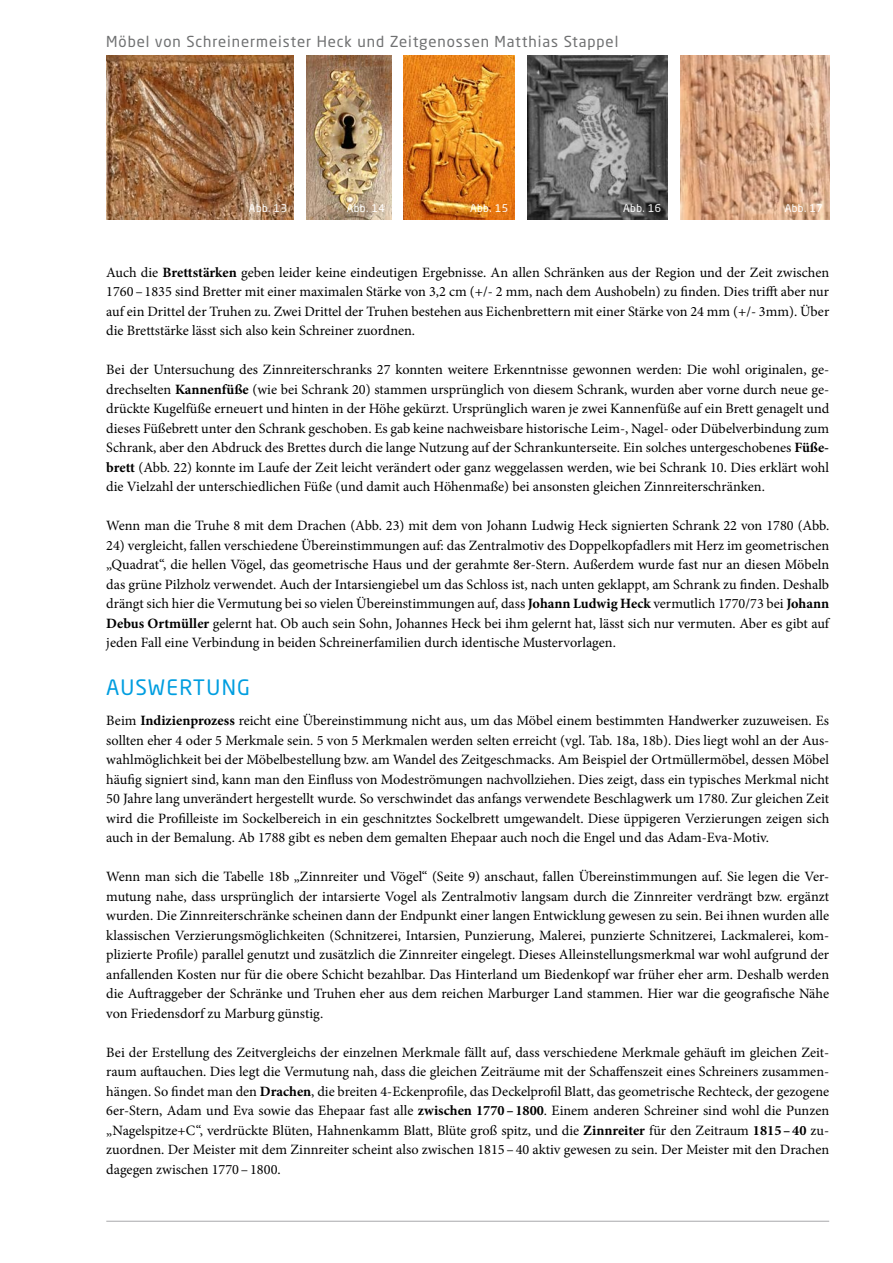
<style>
.page{position:relative;width:893px;height:1263px;background:#fff}
.page>*{position:absolute;margin:0;border:0;box-sizing:border-box;transform-origin:0 0}
.t1{font:21px "Neo Sans Pro Cyr";letter-spacing:.06em;color:#009ee0}
.t2{font:15px "Neo Sans Pro Cyr";letter-spacing:.06em;color:#707172}
.t3{font:14.25px/19.5px "Minion Pro";color:#000;text-align:justify}
.t4{font:10.5px "Neo Sans Pro Cyr";letter-spacing:.04em;color:#fff}
.s1{font-weight:700}
</style>
<div class="page">
<hr style="left:106px;top:1221px;width:723px;height:1px;background:#a7a8aa">
<img style="left:106px;top:55px;width:187px;height:164px">
<img style="left:306px;top:55px;width:85px;height:164px">
<img style="left:404px;top:55px;width:110px;height:164px">
<img style="left:527px;top:55px;width:141px;height:164px">
<img style="left:680px;top:55px;width:149px;height:164px">
<p class="t2" style="left:106px;top:32px;width:514px">Möbel von Schreinermeister Heck und Zeitgenossen Matthias Stappel</p>
<p class="t4" style="left:249px;top:202px;width:40px">Abb. 13</p>
<p class="t4" style="left:347px;top:202px;width:40px">Abb. 14</p>
<p class="t4" style="left:470px;top:202px;width:40px">Abb. 15</p>
<p class="t4" style="left:623px;top:202px;width:40px">Abb. 16</p>
<p class="t4" style="left:785px;top:202px;width:40px">Abb. 17</p>
<p class="t3" style="left:106px;top:262px;width:724px">Auch die <span class="s1">Brettstärken</span> geben leider keine eindeutigen Ergebnisse. An allen Schränken aus der Region und der Zeit zwischen 1760–1835 sind Bretter mit einer maximalen Stärke von 3,2 cm (+/- 2 mm, nach dem Aushobeln) zu finden. Dies trifft aber nur auf ein Drittel der Truhen zu. Zwei Drittel der Truhen bestehen aus Eichenbrettern mit einer Stärke von 24 mm (+/- 3mm). Über die Brettstärke lässt sich also kein Schreiner zuordnen.</p>
<p class="t3" style="left:106px;top:360px;width:724px">Bei der Untersuchung des Zinnreiterschranks 27 konnten weitere Erkenntnisse gewonnen werden: Die wohl originalen, ge&shy;drechselten <span class="s1">Kannenfüße</span> (wie bei Schrank 20) stammen ursprünglich von diesem Schrank, wurden aber vorne durch neue ge&shy;drückte Kugelfüße erneuert und hinten in der Höhe gekürzt. Ursprünglich waren je zwei Kannenfüße auf ein Brett genagelt und dieses Füßebrett unter den Schrank geschoben. Es gab keine nachweisbare historische Leim-, Nagel- oder Dübelverbindung zum Schrank, aber den Abdruck des Brettes durch die lange Nutzung auf der Schrankunterseite. Ein solches untergeschobenes <span class="s1">Füße&shy;brett</span> (Abb. 22) konnte im Laufe der Zeit leicht verändert oder ganz weggelassen werden, wie bei Schrank 10. Dies erklärt wohl die Vielzahl der unterschiedlichen Füße (und damit auch Höhenmaße) bei ansonsten gleichen Zinnreiterschränken.</p>
<p class="t3" style="left:106px;top:516px;width:724px">Wenn man die Truhe 8 mit dem Drachen (Abb. 23) mit dem von Johann Ludwig Heck signierten Schrank 22 von 1780 (Abb.</p>
<p class="t3" style="left:106px;top:535px;width:724px">24) vergleicht, fallen verschiedene Übereinstimmungen auf: das Zentralmotiv des Doppelkopfadlers mit Herz im geometrischen „Quadrat“, die hellen Vögel, das geometrische Haus und der gerahmte 8er-Stern. Außerdem wurde fast nur an diesen Möbeln das grüne Pilzholz verwendet. Auch der Intarsiengiebel um das Schloss ist, nach unten geklappt, am Schrank zu finden. Deshalb drängt sich hier die Vermutung bei so vielen Übereinstimmungen auf, dass <span class="s1">Johann Ludwig Heck</span> vermutlich 1770/73 bei <span class="s1">Johann Debus Ortmüller</span> gelernt hat. Ob auch sein Sohn, Johannes Heck bei ihm gelernt hat, lässt sich nur vermuten. Aber es gibt auf jeden Fall eine Verbindung in beiden Schreinerfamilien durch identische Mustervorlagen.</p>
<h1 class="t1" style="left:106px;top:674px;width:145px">AUSWERTUNG</h1>
<p class="t3" style="left:106px;top:711px;width:724px">Beim <span class="s1">Indizienprozess</span> reicht eine Übereinstimmung nicht aus, um das Möbel einem bestimmten Handwerker zuzuweisen. Es sollten eher 4 oder 5 Merkmale sein. 5 von 5 Merkmalen werden selten erreicht (vgl. Tab. 18a, 18b). Dies liegt wohl an der Aus&shy;wahlmöglichkeit bei der Möbelbestellung bzw. am Wandel des Zeitgeschmacks. Am Beispiel der Ortmüllermöbel, dessen Möbel häufig signiert sind, kann man den Einfluss von Modeströmungen nachvollziehen. Dies zeigt, dass ein typisches Merkmal nicht 50 Jahre lang unverändert hergestellt wurde. So verschwindet das anfangs verwendete Beschlagwerk um 1780. Zur gleichen Zeit wird die Profilleiste im Sockelbereich in ein geschnitztes Sockelbrett umgewandelt. Diese üppigeren Verzierungen zeigen sich auch in der Bemalung. Ab 1788 gibt es neben dem gemalten Ehepaar auch noch die Engel und das Adam-Eva-Motiv.</p>
<p class="t3" style="left:106px;top:867px;width:724px">Wenn man sich die Tabelle 18b „Zinnreiter und Vögel“ (Seite 9) anschaut, fallen Übereinstimmungen auf. Sie legen die Ver&shy;mutung nahe, dass ursprünglich der intarsierte Vogel als Zentralmotiv langsam durch die Zinnreiter verdrängt bzw. ergänzt wurden. Die Zinnreiterschränke scheinen dann der Endpunkt einer langen Entwicklung gewesen zu sein. Bei ihnen wurden alle klassischen Verzierungsmöglichkeiten (Schnitzerei, Intarsien, Punzierung, Malerei, punzierte Schnitzerei, Lackmalerei, kom&shy;plizierte Profile) parallel genutzt und zusätzlich die Zinnreiter eingelegt. Dieses Alleinstellungsmerkmal war wohl aufgrund der anfallenden Kosten nur für die obere Schicht bezahlbar. Das Hinterland um Biedenkopf war früher eher arm. Deshalb werden die Auftraggeber der Schränke und Truhen eher aus dem reichen Marburger Land stammen. Hier war die geografische Nähe von Friedensdorf zu Marburg günstig.</p>
<p class="t3" style="left:106px;top:1042px;width:724px">Bei der Erstellung des Zeitvergleichs der einzelnen Merkmale fällt auf, dass verschiedene Merkmale gehäuft im gleichen Zeit&shy;raum auftauchen. Dies legt die Vermutung nah, dass die gleichen Zeiträume mit der Schaffenszeit eines Schreiners zusammen&shy;hängen. So findet man den <span class="s1">Drachen</span>, die breiten 4-Eckenprofile, das Deckelprofil Blatt, das geometrische Rechteck, der gezogene 6er-Stern, Adam und Eva sowie das Ehepaar fast alle <span class="s1">zwischen 1770–1800</span>. Einem anderen Schreiner sind wohl die Punzen „Nagelspitze+C“, verdrückte Blüten, Hahnenkamm Blatt, Blüte groß spitz, und die <span class="s1">Zinnreiter</span> für den Zeitraum <span class="s1">1815–40</span> zu&shy;zuordnen. Der Meister mit dem Zinnreiter scheint also zwischen 1815–40 aktiv gewesen zu sein. Der Meister mit den Drachen dagegen zwischen 1770–1800.</p>
</div>
